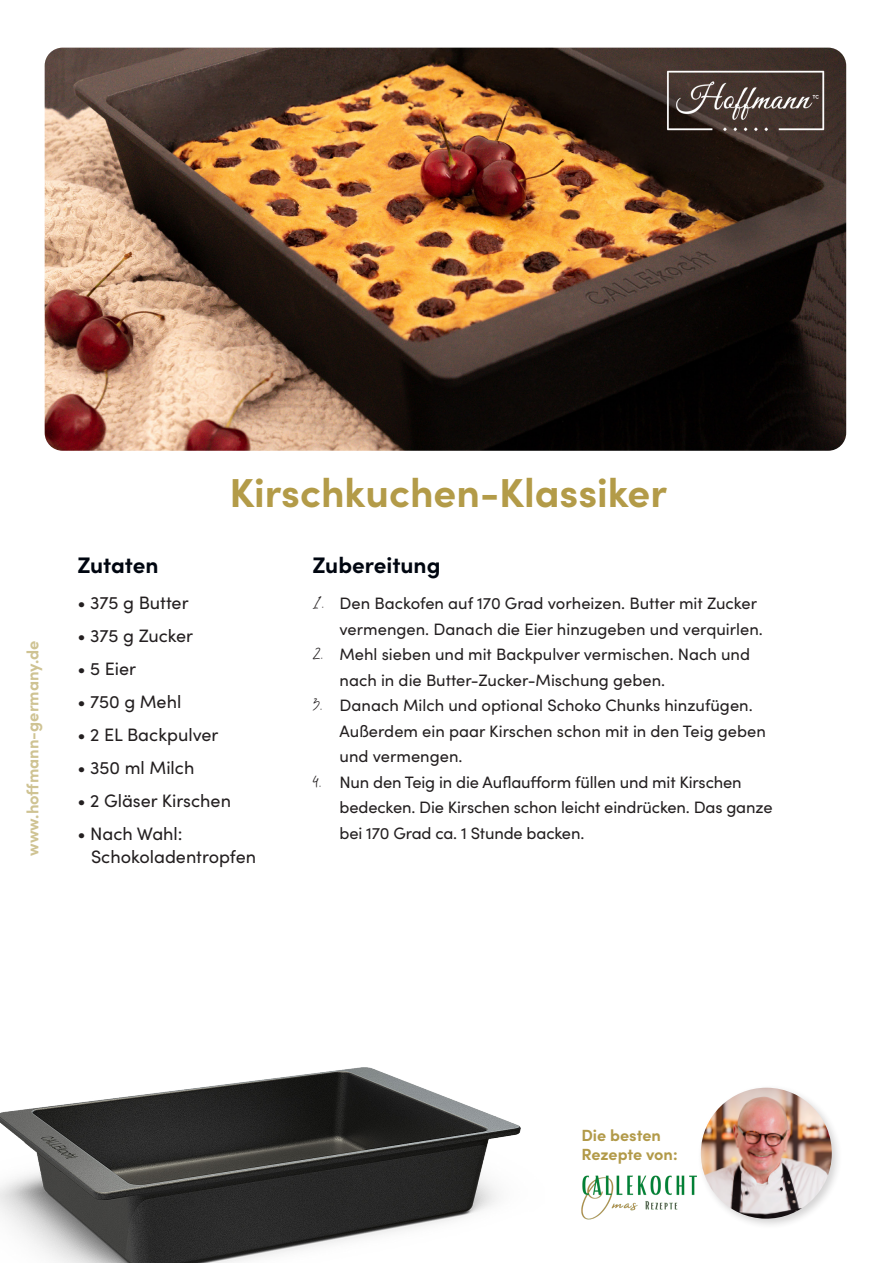
<style>
.page{position:relative;width:893px;height:1263px;background:#fff}
.page>*{position:absolute;margin:0;border:0;box-sizing:border-box;transform-origin:0 0}
.t1{font:700 40.5px "Sofia Pro";color:#b39b48}
.t2{font:700 22.5px "Sofia Pro";color:#000610}
.t3{font:18px "Sofia Pro";color:#231f20}
.t4{font:16.5px "Sofia Pro";color:#231f20}
.t5{font:700 16.5px "Sofia Pro";color:#b7a55d}
.t6{font:700 16.2px/19.5px "Sofia Pro";letter-spacing:-.005em;color:#b29a49}
.s1{font-family:"Aesthetik Script"}
</style>
<div class="page">
<img style="left:45px;top:48px;width:801px;height:403px">
<img style="left:658px;top:62px;width:174px;height:77px">
<div style="left:697px;top:1084px;width:146px;height:146px;background:#231f20;opacity:.2"></div>
<img style="left:700px;top:1088px;width:132px;height:131px">
<img style="left:581px;top:1175px;width:121px;height:46px">
<img style="left:0;top:1067px;width:521px;height:196px">
<p class="t5" style="left:20px;top:856px;width:217px;rotate:-90deg">www.hoffmann-germany.de</p>
<p class="t1" style="left:229px;top:461px;width:439px">Kirschkuchen-Klassiker</p>
<p class="t2" style="left:77px;top:548px;width:83px">Zutaten</p>
<p class="t3" style="left:77px;top:590px;width:113px">• 375 g Butter</p>
<p class="t3" style="left:77px;top:623px;width:117px">• 375 g Zucker</p>
<p class="t3" style="left:77px;top:656px;width:60px">• 5 Eier</p>
<p class="t3" style="left:77px;top:689px;width:105px">• 750 g Mehl</p>
<p class="t3" style="left:77px;top:722px;width:143px">• 2 EL Backpulver</p>
<p class="t3" style="left:77px;top:755px;width:118px">• 350 ml Milch</p>
<p class="t3" style="left:77px;top:788px;width:155px">• 2 Gläser Kirschen</p>
<p class="t3" style="left:77px;top:821px;width:107px">• Nach Wahl:</p>
<p class="t3" style="left:91px;top:843px;width:167px">Schokoladentropfen</p>
<p class="t2" style="left:313px;top:548px;width:130px">Zubereitung</p>
<p class="t4" style="left:313px;top:591px;width:446px"><span class="s1">1.</span> Den Backofen auf 170 Grad vorheizen. Butter mit Zucker</p>
<p class="t4" style="left:340px;top:617px;width:425px">vermengen. Danach die Eier hinzugeben und verquirlen.</p>
<p class="t4" style="left:313px;top:642px;width:439px"><span class="s1">2.</span> Mehl sieben und mit Backpulver vermischen. Nach und</p>
<p class="t4" style="left:340px;top:668px;width:327px">nach in die Butter-Zucker-Mischung geben.</p>
<p class="t4" style="left:313px;top:693px;width:442px"><span class="s1">3.</span> Danach Milch und optional Schoko Chunks hinzufügen.</p>
<p class="t4" style="left:340px;top:719px;width:428px">Außerdem ein paar Kirschen schon mit in den Teig geben</p>
<p class="t4" style="left:340px;top:744px;width:124px">und vermengen.</p>
<p class="t4" style="left:313px;top:770px;width:431px"><span class="s1">4.</span> Nun den Teig in die Auflaufform füllen und mit Kirschen</p>
<p class="t4" style="left:340px;top:795px;width:435px">bedecken. Die Kirschen schon leicht eindrücken. Das ganze</p>
<p class="t4" style="left:340px;top:821px;width:246px">bei 170 Grad ca. 1 Stunde backen.</p>
<p class="t6" style="left:581px;top:1124px;width:98px">Die besten<br>Rezepte von:</p>
</div>
